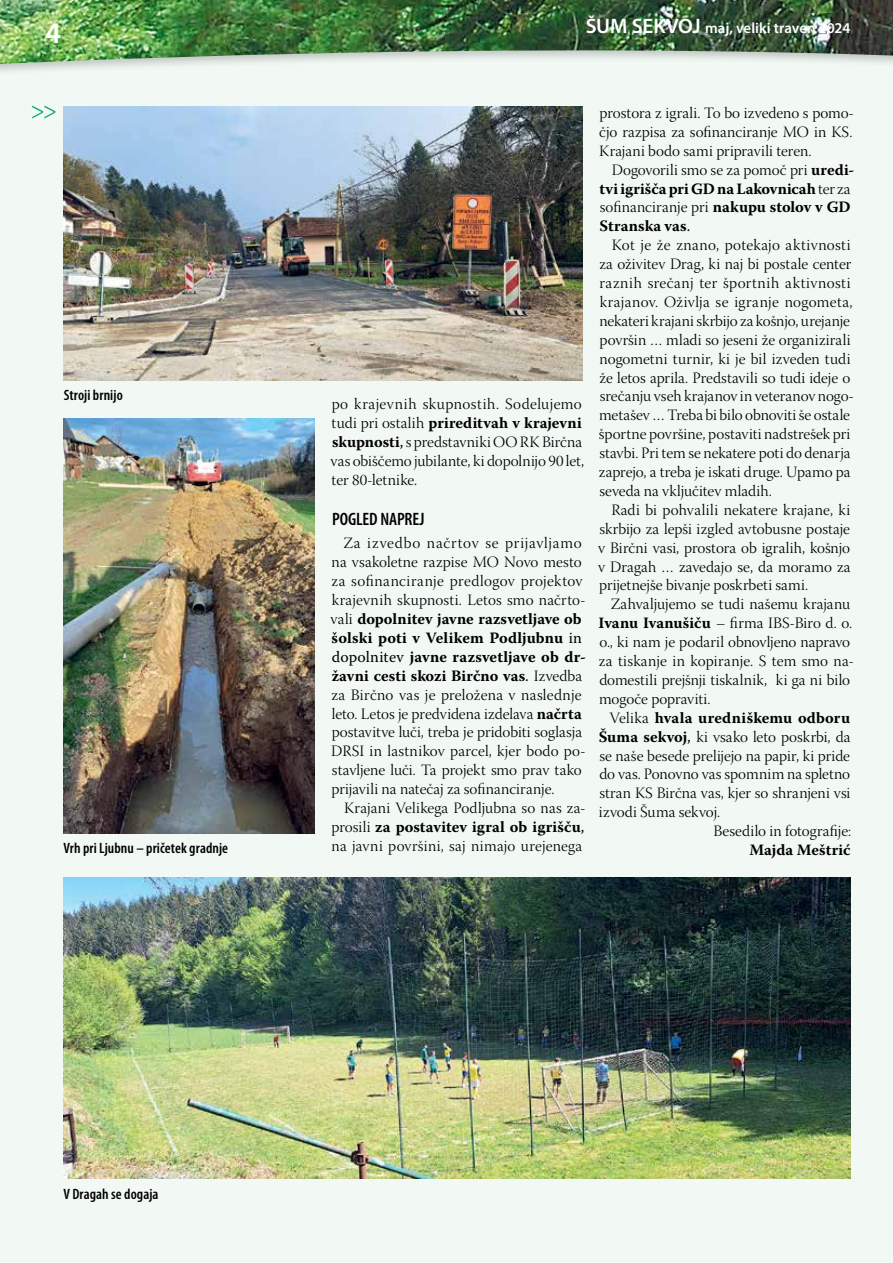
<style>
.page{position:relative;width:893px;height:1263px;background:#fff}
.page>*{position:absolute;margin:0;border:0;box-sizing:border-box;transform-origin:0 0}
.t1{font:600 30px "Myriad Pro";color:#fff}
.t2{font:300 27px "Warnock Pro";color:#00a65d}
.t3{font:600 condensed 18px "Myriad Pro";letter-spacing:-.01em;color:#000}
.t4{font:15.75px/18.9px "Warnock Pro Light Subh";letter-spacing:.005em;color:#000}
.t5{font:700 15.75px/18.9px "Warnock Pro";letter-spacing:.005em;color:#000}
.t6{font:15.75px "Warnock Pro Light Subh";letter-spacing:.03em;color:#000}
.t7{font:600 condensed 15px "Myriad Pro";letter-spacing:.005em;color:#000}
.t8{font:600 15px "Myriad Pro";color:#fff}
.s1{font-size:21px}
.s2{font-family:"Warnock Pro Light Subh";font-weight:400}
.s3{font-family:"Warnock Pro";font-weight:700}
.s4{font-family:"Warnock Pro"}
.s5{font-weight:400}
</style>
<div class="page">
<div style="left:0;top:98px;width:893px;height:1165px;background:#f2f9f4"></div>
<div style="left:0;top:0;width:893px;height:98px;background:#f2f9f4"></div>
<img style="left:0;top:0;width:893px;height:72px">
<img style="left:64px;top:877px;width:786px;height:302px">
<img style="left:64px;top:106px;width:519px;height:274px">
<img style="left:64px;top:418px;width:251px;height:415px">
<h1 class="t1" style="left:45px;top:14px;width:18px">4</h1>
<p class="t8" style="left:586px;top:18px;width:266px"><span class="s1">ŠUM SEKVOJ</span> maj, veliki traven 2024</p>
<h2 class="t2" style="left:31px;top:93px;width:28px">&gt;&gt;</h2>
<p class="t7" style="left:64px;top:386px;width:60px">Stroji brnijo</p>
<p class="t7" style="left:63px;top:839px;width:166px">Vrh pri Ljubnu – pričetek gradnje</p>
<p class="t6" style="left:332px;top:395px;width:252px">po krajevnih skupnostih. Sodelujemo</p>
<p class="t5" style="left:332px;top:413px;width:252px"><span class="s2">tudi pri ostalih</span> prireditvah v krajevni</p>
<p class="t4" style="left:331px;top:434px;width:255px"><span class="s3">skupnosti</span><span class="s4">,</span> s predstavniki OO RK Birčna vas obiščemo jubilante, ki dopolnijo 90 let, ter 80-letnike.</p>
<p class="t3" style="left:332px;top:508px;width:94px">POGLED NAPREJ</p>
<p class="t4" style="left:332px;top:536px;width:256px;text-align:center">Za izvedbo načrtov se prijavljamo na vsakoletne razpise MO Novo mesto za sofinanciranje predlogov projektov krajevnih skupnosti. Letos smo načrto-</p>
<p class="t5" style="left:331px;top:609px;width:257px"><span class="s2">vali</span> dopolnitev javne razsvetljave ob šolski poti v Velikem Podljubnu <span class="s5">in dopolnitev</span> javne razsvetljave ob dr&shy;žavni cesti skozi Birčno vas<span class="s5">.</span> <span class="s2">Izvedba</span></p>
<p class="t4" style="left:331px;top:687px;width:256px">za Birčno vas je preložena v naslednje leto. Letos je predvidena izdelava <span class="s3">načrta </span>postavitve luči, treba je pridobiti soglasja DRSI in lastnikov parcel, kjer bodo po&shy;stavljene luči. Ta projekt smo prav tako prijavili na natečaj za sofinanciranje.</p>
<p class="t4" style="left:344px;top:800px;width:243px">Krajani Velikega Podljubna so nas za-</p>
<p class="t5" style="left:332px;top:817px;width:254px"><span class="s2">prosili</span> za postavitev igral ob igrišču<span class="s5">,</span></p>
<p class="t4" style="left:332px;top:838px;width:252px">na javni površini, saj nimajo urejenega</p>
<p class="t4" style="left:599px;top:105px;width:256px;text-align:justify">prostora z igrali. To bo izvedeno s pomo&shy;čjo razpisa za sofinanciranje MO in KS.<br>Krajani bodo sami pripravili teren.</p>
<p class="t4" style="left:612px;top:162px;width:244px">Dogovorili smo se za pomoč pri <span class="s3">uredi-</span></p>
<p class="t5" style="left:599px;top:179px;width:252px">tvi igrišča pri GD na Lakovnicah <span class="s2">ter za</span></p>
<p class="t4" style="left:600px;top:200px;width:252px">sofinanciranje pri <span class="s3">nakupu stolov v GD</span></p>
<p class="t5" style="left:599px;top:216px;width:92px">Stranska vas<span class="s5">.</span></p>
<p class="t4" style="left:599px;top:237px;width:257px;text-indent:13px">Kot je že znano, potekajo aktivnosti za oživitev Drag, ki naj bi postale center raznih srečanj ter športnih aktivnosti krajanov. Oživlja se igranje nogometa, nekateri krajani skrbijo za košnjo, urejanje površin … mladi so jeseni že organizirali nogometni turnir, ki je bil izveden tudi že letos aprila. Predstavili so tudi ideje o srečanju vseh krajanov in veteranov nogo&shy;metašev … Treba bi bilo obnoviti še ostale športne površine, postaviti nadstrešek pri stavbi. Pri tem se nekatere poti do denarja zaprejo, a treba je iskati druge. Upamo pa seveda na vključitev mladih.</p>
<p class="t4" style="left:598px;top:502px;width:254px;text-align:justify;text-indent:13px">Radi bi pohvalili nekatere krajane, ki skrbijo za lepši izgled avtobusne postaje v Birčni vasi, prostora ob igralih, košnjo v Dragah … zavedajo se, da moramo za prijetnejše bivanje poskrbeti sami.</p>
<p class="t4" style="left:599px;top:597px;width:257px;text-indent:12px">Zahvaljujemo se tudi našemu krajanu <span class="s3">Ivanu Ivanušiču</span> – firma IBS-Biro d. o. o., ki nam je podaril obnovljeno napravo za tiskanje in kopiranje. S tem smo na&shy;domestili prejšnji tiskalnik, ki ga ni bilo mogoče popraviti.</p>
<p class="t5" style="left:609px;top:708px;width:242px"><span class="s2">Velika</span> hvala uredniškemu odboru</p>
<p class="t4" style="left:599px;top:729px;width:253px"><span class="s3">Šuma sekvoj</span><span class="s4">,</span> ki vsako leto poskrbi, da</p>
<p class="t4" style="left:599px;top:748px;width:252px">se naše besede prelijejo na papir, ki pride</p>
<p class="t4" style="left:599px;top:767px;width:252px">do vas. Ponovno vas spomnim na spletno</p>
<p class="t4" style="left:599px;top:786px;width:253px">stran KS Birčna vas, kjer so shranjeni vsi</p>
<p class="t4" style="left:599px;top:804px;width:123px">izvodi Šuma sekvoj.</p>
<p class="t4" style="left:713px;top:823px;width:139px">Besedilo in fotografije:</p>
<p class="t5" style="left:749px;top:840px;width:103px">Majda Meštrić</p>
<p class="t7" style="left:63px;top:1184px;width:97px">V Dragah se dogaja</p>
</div>
